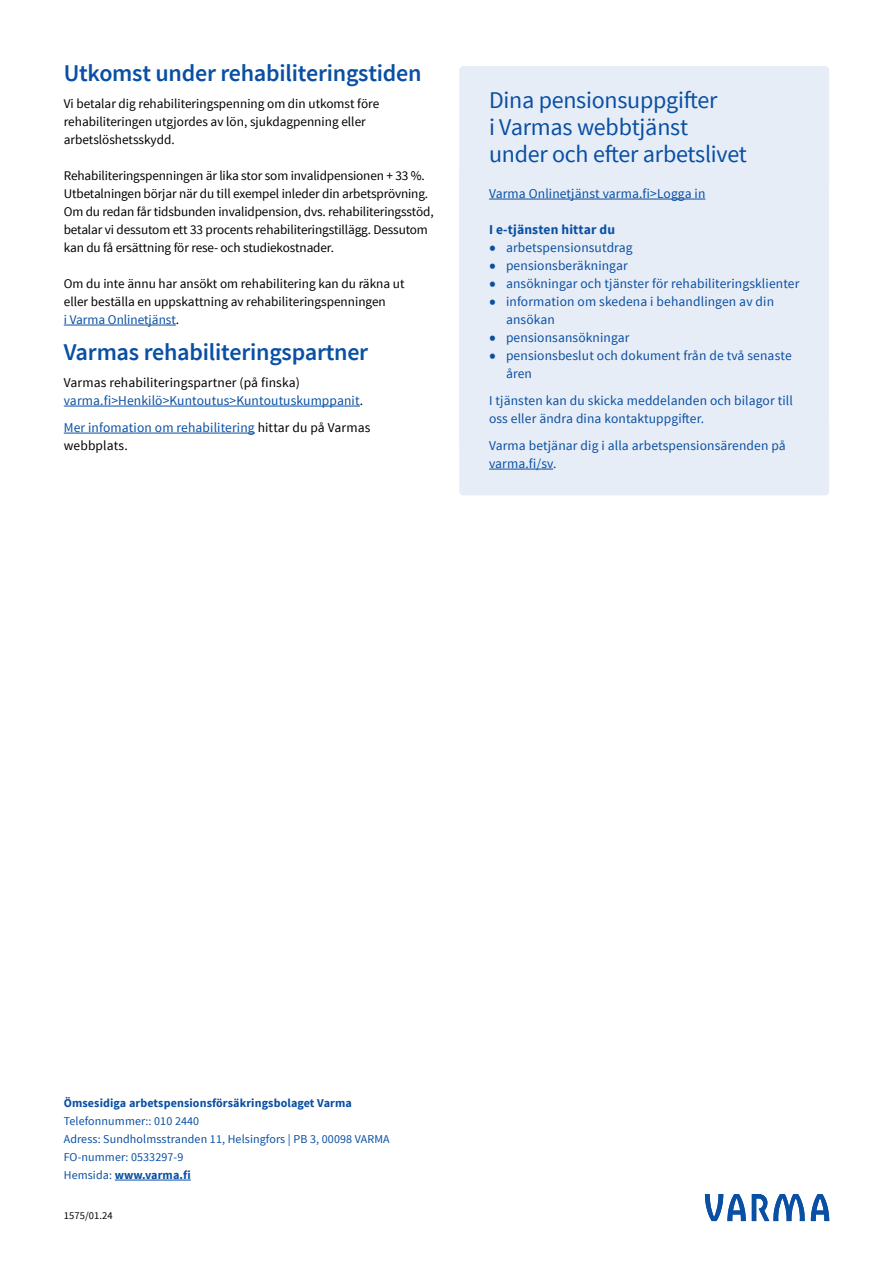
<style>
.page{position:relative;width:893px;height:1263px;background:#fff}
.page>*{position:absolute;margin:0;border:0;box-sizing:border-box;transform-origin:0 0}
.Loppulaatikko__otsikko{font:24px/27px "Source Sans Pro";letter-spacing:-.01em;color:#094fa3}
._2__Otsikko{font:600 24px "Source Sans Pro";letter-spacing:-.01em;color:#094fa3}
.leipis{font:13.5px/18px "Source Sans Pro";letter-spacing:.01em;color:#094fa3}
.Loppulaatikko__mammy{font:13.5px/18px "Source Sans Pro";letter-spacing:.01em;color:#094fa3}
.Loppulaatikko__viimeinen_kappale{font:13.5px/18px "Source Sans Pro";letter-spacing:.01em;color:#094fa3}
.Loppulaatikko__valiotsikko{font:700 13.5px "Source Sans Pro";letter-spacing:.01em;color:#094fa3}
.leipis-2{font:13.2px/18px "Source Sans Pro";letter-spacing:-.01em;color:#000}
.leipis__ennen_listaa{font:13.2px/18px "Source Sans Pro";color:#000}
.osoitetiedot{font:12px "Source Sans Pro";letter-spacing:.01em;color:#094fa3}
.osoitetiedot__otsikko{font:700 12px "Source Sans Pro";letter-spacing:.01em;color:#094fa3}
.osoitetiedot-2{font:700 12px "Source Sans Pro";letter-spacing:.01em;color:#094fa3}
.t1{font:10.5px "Source Sans Pro";letter-spacing:.01em;color:#000}
.s1{color:#094fa3}
.s2{font-size:13.5px}
.s3{color:#000}
.s4{font-size:22.5px}
.s5{font-weight:400}
</style>
<div class="page">
<hr style="left:64px;top:325px;width:112px;height:1px;background:#094fa3">
<hr style="left:64px;top:406px;width:296px;height:1px;background:#094fa3">
<hr style="left:64px;top:433px;width:191px;height:1px;background:#094fa3">
<div style="left:459px;top:66px;width:370px;height:104px;background:#e7edf6"></div>
<div style="left:459px;top:170px;width:370px;height:49px;background:#e7edf6"></div>
<hr style="left:489px;top:199px;width:216px;height:1px;background:#094fa3">
<div style="left:459px;top:217px;width:370px;height:59px;background:#e7edf6"></div>
<div style="left:459px;top:271px;width:370px;height:74px;background:#e7edf6"></div>
<div style="left:459px;top:325px;width:370px;height:74px;background:#e7edf6"></div>
<div style="left:459px;top:377px;width:370px;height:67px;background:#e7edf6"></div>
<div style="left:459px;top:444px;width:370px;height:51px;background:#e7edf6"></div>
<hr style="left:489px;top:469px;width:64px;height:1px;background:#094fa3">
<hr style="left:115px;top:1180px;width:76px;height:1px;background:#094fa3">
<img style="left:704px;top:1194px;width:126px;height:28px">
<h2 class="_2__Otsikko" style="left:64px;top:58px;width:359px">Utkomst under rehabiliteringstiden</h2>
<p class="leipis-2" style="left:64px;top:95px;width:317px">Vi betalar dig rehabiliteringspenning om din utkomst före rehabiliteringen utgjordes av lön, sjukdagpenning eller arbetslöshetsskydd.</p>
<p class="leipis-2" style="left:64px;top:167px;width:371px">Rehabiliteringspenningen är lika stor som invalidpensionen + 33 %.<br>Utbetalningen börjar när du till exempel inleder din arbetsprövning.<br>Om du redan får tidsbunden invalidpension, dvs. rehabiliteringsstöd, betalar vi dessutom ett 33 procents rehabiliteringstillägg. Dessutom kan du få ersättning för rese- och studiekostnader.</p>
<p class="leipis__ennen_listaa" style="left:64px;top:275px;width:342px">Om du inte ännu har ansökt om rehabilitering kan du räkna ut eller beställa en uppskattning av rehabiliteringspenningen<br><span class="s1">i Varma Onlinetjänst</span><span class="s2">.</span></p>
<h2 class="_2__Otsikko" style="left:64px;top:337px;width:306px">Varmas rehabiliteringspartner</h2>
<p class="leipis" style="left:64px;top:374px;width:301px"><span class="s3">Varmas rehabiliteringspartner (på finska) </span>varma.fi&gt;Henkilö&gt;Kuntoutus&gt;Kuntoutuskumppanit<span class="s3">.</span></p>
<p class="leipis" style="left:64px;top:419px;width:308px">Mer infomation om rehabilitering <span class="s3">hittar du på Varmas webbplats.</span></p>
<h2 class="Loppulaatikko__otsikko" style="left:489px;top:87px;width:259px">Dina pensionsuppgifter<br>i Varmas webbtjänst under och efter arbetslivet</h2>
<p class="Loppulaatikko__mammy" style="left:489px;top:185px;width:218px">Varma Onlinetjänst varma.fi&gt;Logga in</p>
<h3 class="Loppulaatikko__valiotsikko" style="left:489px;top:221px;width:127px">I e-tjänsten hittar du</h3>
<p class="leipis" style="left:489px;top:239px;width:145px"><span class="s4">•</span> arbetspensionsutdrag</p>
<p class="leipis" style="left:489px;top:257px;width:140px"><span class="s4">•</span> pensionsberäkningar</p>
<p class="leipis" style="left:489px;top:275px;width:312px"><span class="s4">•</span> ansökningar och tjänster för rehabiliteringsklienter</p>
<p class="leipis" style="left:506px;top:293px;width:270px;text-indent:-17px"><span class="s4">•</span> information om skedena i behandlingen av din ansökan</p>
<p class="leipis" style="left:489px;top:329px;width:142px"><span class="s4">•</span> pensionsansökningar</p>
<p class="leipis" style="left:506px;top:347px;width:287px;text-indent:-17px"><span class="s4">•</span> pensionsbeslut och dokument från de två senaste åren</p>
<p class="Loppulaatikko__mammy" style="left:489px;top:392px;width:305px">I tjänsten kan du skicka meddelanden och bilagor till oss eller ändra dina kontaktuppgifter.</p>
<p class="Loppulaatikko__viimeinen_kappale" style="left:489px;top:437px;width:298px">Varma betjänar dig i alla arbetspensionsärenden på varma.fi/sv.</p>
<p class="osoitetiedot__otsikko" style="left:64px;top:1095px;width:290px">Ömsesidiga arbetspensionsförsäkringsbolaget Varma</p>
<p class="osoitetiedot" style="left:64px;top:1114px;width:137px">Telefonnummer:: 010 2440</p>
<p class="osoitetiedot" style="left:64px;top:1132px;width:327px">Adress: Sundholmsstranden 11, Helsingfors | PB 3, 00098 VARMA</p>
<p class="osoitetiedot" style="left:64px;top:1150px;width:121px">FO-nummer: 0533297-9</p>
<p class="osoitetiedot-2" style="left:64px;top:1167px;width:129px"><span class="s5">Hemsida:</span> www.varma.fi</p>
<p class="t1" style="left:64px;top:1208px;width:50px">1575/01.24</p>
</div>
